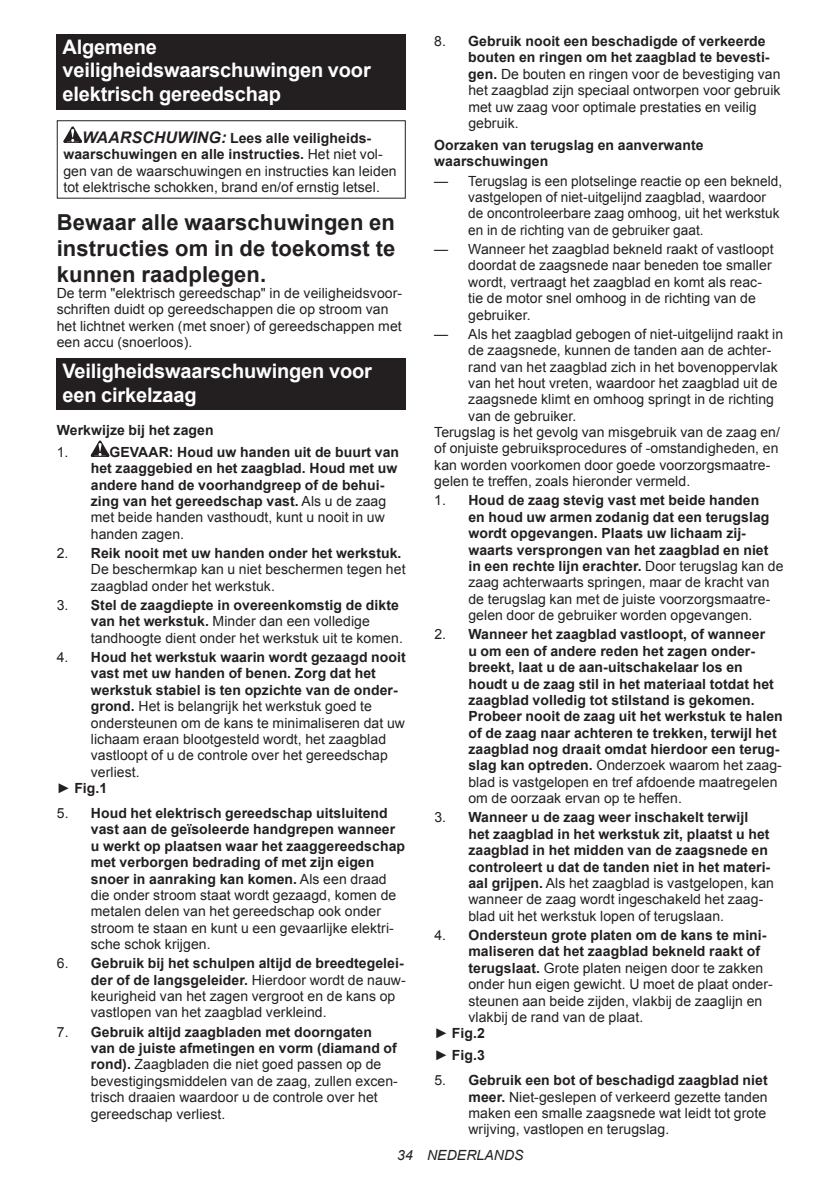
<style>
.page{position:relative;width:840px;height:1191px;background:#fff}
.page>*{position:absolute;margin:0;border:0;box-sizing:border-box;transform-origin:0 0}
.t1{font:700 22px/25.8px "Arial";letter-spacing:.005em;color:#231f20;text-align:justify}
.t2{font:700 20px/23.4px "Arial";letter-spacing:-.01em;color:#fff}
.t3{font:14px/16.4px "Arial";letter-spacing:.005em;color:#231f20}
.t4{font:700 14px/16.4px "Arial";letter-spacing:.005em;color:#231f20}
.t5{font:italic 14px "Arial";letter-spacing:.005em;color:#231f20}
.s1{font-weight:700;font-style:italic;font-size:16px}
.s2{font-weight:700}
.s3{font-weight:400}
</style>
<div class="page">
<div style="left:57px;top:34px;width:348px;height:75px;background:#231f20"></div>
<svg style="left:63px;top:126px;width:19px;height:17px"></svg>
<div style="left:57px;top:120px;width:348px;height:79px;border:1px solid #231f20"></div>
<div style="left:57px;top:358px;width:348px;height:52px;background:#231f20"></div>
<svg style="left:91px;top:440px;width:18px;height:17px"></svg>
<h2 class="t2" style="left:62px;top:36px;width:310px">Algemene veiligheidswaarschuwingen voor elektrisch gereedschap</h2>
<p class="t3" style="left:63px;top:130px;width:334px;text-indent:19px"><span class="s1">WAARSCHUWING:</span> <span class="s2">Lees alle veiligheids&shy;waarschuwingen en alle instructies.</span> Het niet vol&shy;gen van de waarschuwingen en instructies kan leiden tot elektrische schokken, brand en/of ernstig letsel.</p>
<h1 class="t1" style="left:57px;top:210px;width:340px">Bewaar alle waarschuwingen en instructies om in de toekomst te kunnen raadplegen.</h1>
<p class="t3" style="left:57px;top:285px;width:346px">De term "elektrisch gereedschap" in de veiligheidsvoor&shy;schriften duidt op gereedschappen die op stroom van het lichtnet werken (met snoer) of gereedschappen met een accu (snoerloos).</p>
<h2 class="t2" style="left:62px;top:360px;width:311px">Veiligheidswaarschuwingen voor een cirkelzaag</h2>
<p class="t4" style="left:57px;top:422px;width:158px">Werkwijze bij het zagen</p>
<p class="t3" style="left:57px;top:444px;width:13px">1.</p>
<p class="t4" style="left:91px;top:444px;width:310px;text-indent:19px">GEVAAR: Houd uw handen uit de buurt van het zaaggebied en het zaagblad. Houd met uw andere hand de voorhandgreep of de behui&shy;zing van het gereedschap vast. <span class="s3">Als u de zaag met beide handen vasthoudt, kunt u nooit in uw handen zagen.</span></p>
<p class="t3" style="left:91px;top:545px;width:316px;text-indent:-34px">2. <span class="s2">Reik nooit met uw handen onder het werkstuk.<br></span>De beschermkap kan u niet beschermen tegen het zaagblad onder het werkstuk.</p>
<p class="t3" style="left:91px;top:597px;width:313px;text-indent:-34px">3. <span class="s2">Stel de zaagdiepte in overeenkomstig de dikte van het werkstuk.</span> Minder dan een volledige tandhoogte dient onder het werkstuk uit te komen.</p>
<p class="t4" style="left:57px;top:649px;width:350px"><span class="s3">4.</span> Houd het werkstuk waarin wordt gezaagd nooit</p>
<p class="t4" style="left:91px;top:665px;width:286px">vast met uw handen of benen. Zorg dat het</p>
<p class="t4" style="left:91px;top:682px;width:308px">werkstuk stabiel is ten opzichte van de onder-</p>
<p class="t3" style="left:91px;top:698px;width:282px"><span class="s2">grond.</span> Het is belangrijk het werkstuk goed te</p>
<p class="t3" style="left:91px;top:714px;width:315px">ondersteunen om de kans te minimaliseren dat uw</p>
<p class="t3" style="left:91px;top:731px;width:296px">lichaam eraan blootgesteld wordt, het zaagblad</p>
<p class="t3" style="left:91px;top:747px;width:298px">vastloopt of u de controle over het gereedschap</p>
<p class="t3" style="left:91px;top:763px;width:50px">verliest.</p>
<p class="t4" style="left:57px;top:780px;width:52px"><span class="s3">►</span> Fig.1</p>
<p class="t4" style="left:91px;top:805px;width:315px;text-indent:-34px"><span class="s3">5.</span> Houd het elektrisch gereedschap uitsluitend vast aan de geïsoleerde handgrepen wanneer u werkt op plaatsen waar het zaaggereedschap met verborgen bedrading of met zijn eigen snoer in aanraking kan komen. <span class="s3">Als een draad die onder stroom staat wordt gezaagd, komen de metalen delen van het gereedschap ook onder stroom te staan en kunt u een gevaarlijke elektri&shy;sche schok krijgen.</span></p>
<p class="t3" style="left:91px;top:955px;width:316px;text-indent:-34px">6. <span class="s2">Gebruik bij het schulpen altijd de breedtegelei&shy;der of de langsgeleider.</span> Hierdoor wordt de nauw&shy;keurigheid van het zagen vergroot en de kans op vastlopen van het zaagblad verkleind.</p>
<p class="t3" style="left:91px;top:1023px;width:308px;text-indent:-34px">7. <span class="s2">Gebruik altijd zaagbladen met doorngaten van de juiste afmetingen en vorm (diamand of rond).</span> Zaagbladen die niet goed passen op de bevestigingsmiddelen van de zaag, zullen excen&shy;trisch draaien waardoor u de controle over het gereedschap verliest.</p>
<p class="t3" style="left:468px;top:33px;width:313px;text-indent:-34px">8. <span class="s2">Gebruik nooit een beschadigde of verkeerde bouten en ringen om het zaagblad te bevesti&shy;gen.</span> De bouten en ringen voor de bevestiging van het zaagblad zijn speciaal ontworpen voor gebruik met uw zaag voor optimale prestaties en veilig gebruik.</p>
<p class="t4" style="left:434px;top:137px;width:270px">Oorzaken van terugslag en aanverwante waarschuwingen</p>
<p class="t3" style="left:468px;top:173px;width:315px;text-indent:-34px">— Terugslag is een plotselinge reactie op een bekneld, vastgelopen of niet-uitgelijnd zaagblad, waardoor de oncontroleerbare zaag omhoog, uit het werkstuk en in de richting van de gebruiker gaat.</p>
<p class="t3" style="left:468px;top:241px;width:307px;text-indent:-34px">— Wanneer het zaagblad bekneld raakt of vastloopt doordat de zaagsnede naar beneden toe smaller wordt, vertraagt het zaagblad en komt als reac&shy;tie de motor snel omhoog in de richting van de gebruiker.</p>
<p class="t3" style="left:434px;top:326px;width:350px">— Als het zaagblad gebogen of niet-uitgelijnd raakt in</p>
<p class="t3" style="left:468px;top:342px;width:304px">de zaagsnede, kunnen de tanden aan de achter-</p>
<p class="t3" style="left:468px;top:358px;width:311px">rand van het zaagblad zich in het bovenoppervlak</p>
<p class="t3" style="left:468px;top:375px;width:310px">van het hout vreten, waardoor het zaagblad uit de</p>
<p class="t3" style="left:468px;top:391px;width:307px">zaagsnede klimt en omhoog springt in de richting</p>
<p class="t3" style="left:468px;top:408px;width:109px">van de gebruiker.</p>
<p class="t3" style="left:434px;top:424px;width:347px">Terugslag is het gevolg van misgebruik van de zaag en/</p>
<p class="t3" style="left:434px;top:440px;width:345px">of onjuiste gebruiksprocedures of -omstandigheden, en</p>
<p class="t3" style="left:434px;top:457px;width:337px">kan worden voorkomen door goede voorzorgsmaatre-</p>
<p class="t3" style="left:434px;top:473px;width:257px">gelen te treffen, zoals hieronder vermeld.</p>
<p class="t4" style="left:468px;top:493px;width:316px;text-indent:-34px"><span class="s3">1.</span> Houd de zaag stevig vast met beide handen<br>en houd uw armen zodanig dat een terugslag wordt opgevangen. Plaats uw lichaam zij&shy;waarts versprongen van het zaagblad en niet in een rechte lijn erachter. <span class="s3">Door terugslag kan de zaag achterwaarts springen, maar de kracht van de terugslag kan met de juiste voorzorgsmaatre&shy;gelen door de gebruiker worden opgevangen.</span></p>
<p class="t4" style="left:468px;top:626px;width:316px;text-indent:-34px"><span class="s3">2.</span> Wanneer het zaagblad vastloopt, of wanneer<br>u om een of andere reden het zagen onder&shy;breekt, laat u de aan-uitschakelaar los en houdt u de zaag stil in het materiaal totdat het zaagblad volledig tot stilstand is gekomen.<br>Probeer nooit de zaag uit het werkstuk te halen of de zaag naar achteren te trekken, terwijl het zaagblad nog draait omdat hierdoor een terug&shy;slag kan optreden. <span class="s3">Onderzoek waarom het zaag&shy;blad is vastgelopen en tref afdoende maatregelen om de oorzaak ervan op te heffen.</span></p>
<p class="t4" style="left:468px;top:809px;width:307px;text-indent:-34px"><span class="s3">3.</span> Wanneer u de zaag weer inschakelt terwijl<br>het zaagblad in het werkstuk zit, plaatst u het zaagblad in het midden van de zaagsnede en controleert u dat de tanden niet in het materi&shy;aal grijpen. <span class="s3">Als het zaagblad is vastgelopen, kan wanneer de zaag wordt ingeschakeld het zaag&shy;blad uit het werkstuk lopen of terugslaan.</span></p>
<p class="t4" style="left:434px;top:927px;width:333px"><span class="s3">4.</span> Ondersteun grote platen om de kans te mini-</p>
<p class="t4" style="left:468px;top:943px;width:293px">maliseren dat het zaagblad bekneld raakt of</p>
<p class="t3" style="left:468px;top:959px;width:296px"><span class="s2">terugslaat.</span> Grote platen neigen door te zakken</p>
<p class="t3" style="left:468px;top:976px;width:305px">onder hun eigen gewicht. U moet de plaat onder-</p>
<p class="t3" style="left:468px;top:992px;width:295px">steunen aan beide zijden, vlakbij de zaaglijn en</p>
<p class="t3" style="left:468px;top:1009px;width:176px">vlakbij de rand van de plaat.</p>
<p class="t4" style="left:434px;top:1025px;width:52px"><span class="s3">►</span> Fig.2</p>
<p class="t4" style="left:434px;top:1047px;width:52px"><span class="s3">►</span> Fig.3</p>
<p class="t3" style="left:468px;top:1072px;width:300px;text-align:justify;text-indent:-34px">5. <span class="s2">Gebruik een bot of beschadigd zaagblad niet meer.</span> Niet-geslepen of verkeerd gezette tanden maken een smalle zaagsnede wat leidt tot grote wrijving, vastlopen en terugslag.</p>
<p class="t5" style="left:397px;top:1146px;width:128px">34 NEDERLANDS</p>
</div>
